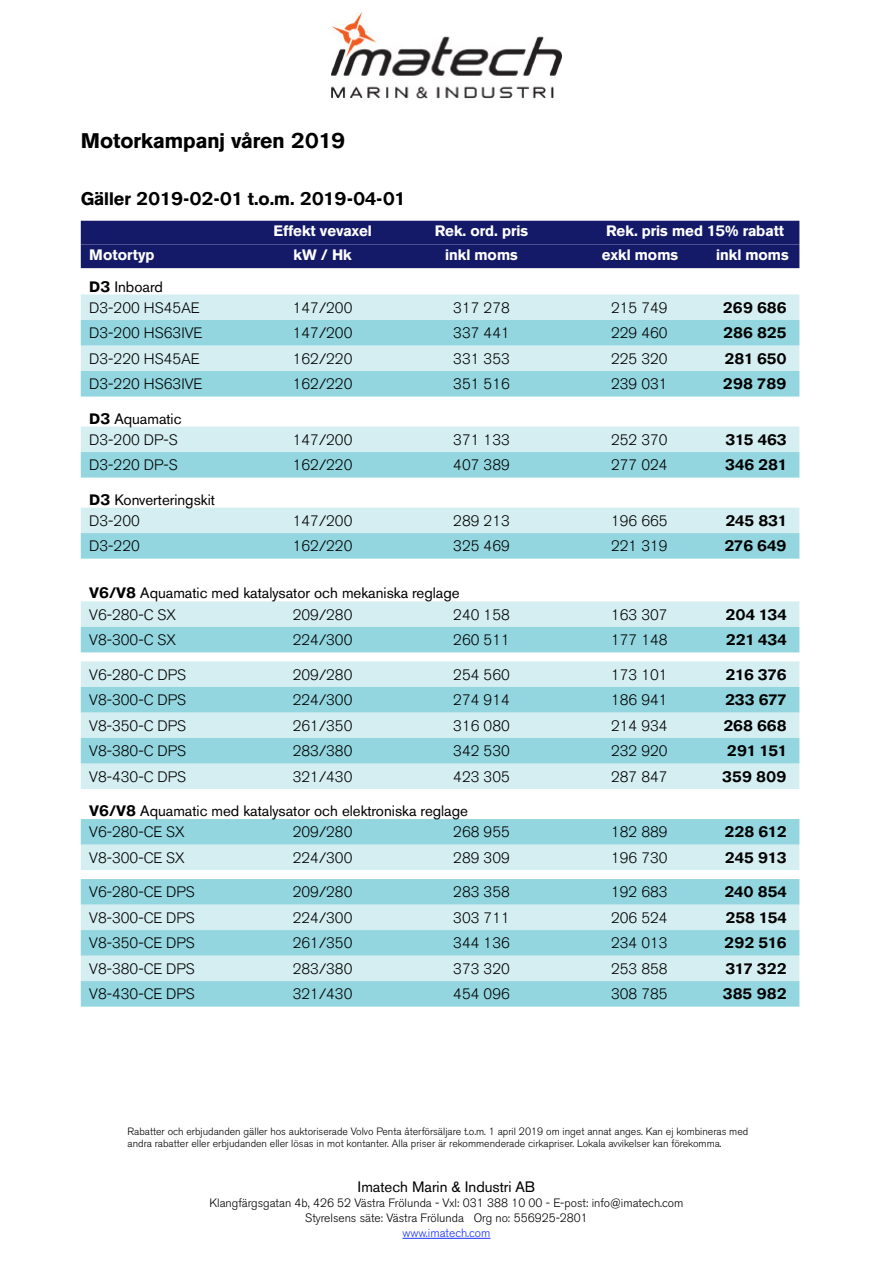
<style>
.page{position:relative;width:893px;height:1263px;background:#fff}
.page>*{position:absolute;margin:0;border:0;box-sizing:border-box;transform-origin:0 0}
.t1{font:700 21px "Volvo Sans Pro";color:#000}
.t2{font:700 18px "Volvo Sans Pro";color:#000}
.t3{font:300 15px/21.1px "Volvo Sans Pro";color:#000}
.t4{font:15px/21.1px "Volvo Sans Pro";color:#000}
.t5{font:700 15px "Volvo Sans Pro";color:#000}
.t6{font:700 15px "Volvo Sans Pro";color:#fff}
.t7{font:300 12px/15px "Volvo Sans Pro";color:#000;text-align:center}
.t8{font:300 12px "Volvo Sans Pro";color:#162dff}
.t9{font:300 10.5px/12.6px "Volvo Sans Pro";color:#000}
.s1{font-weight:700}
.s2{font-weight:400}
.s3{font-weight:300}
</style>
<div class="page">
<div style="left:81px;top:221px;width:718px;height:47px;background:#141a68"></div>
<div style="left:81px;top:294px;width:718px;height:26px;background:#d5eef1"></div>
<svg style="left:81px;top:320px;width:718px;height:687px"></svg>
<img style="left:332px;top:13px;width:229px;height:86px">
<hr style="left:402px;top:1238px;width:88px;height:1px;background:#162dff">
<h1 class="t1" style="left:81px;top:128px;width:266px">Motorkampanj våren 2019</h1>
<p class="t2" style="left:81px;top:188px;width:326px">Gäller 2019-02-01 t.o.m. 2019-04-01</p>
<p class="t6" style="left:273px;top:222px;width:100px">Effekt vevaxel</p>
<p class="t6" style="left:435px;top:222px;width:95px">Rek. ord. pris</p>
<p class="t6" style="left:606px;top:222px;width:179px">Rek. pris med 15% rabatt</p>
<p class="t6" style="left:89px;top:245px;width:67px">Motortyp</p>
<p class="t6" style="left:293px;top:245px;width:60px">kW / Hk</p>
<p class="t6" style="left:445px;top:245px;width:74px">inkl moms</p>
<p class="t6" style="left:602px;top:245px;width:78px">exkl moms</p>
<p class="t6" style="left:716px;top:245px;width:74px">inkl moms</p>
<p class="t3" style="left:89px;top:276px;width:112px"><span class="s1">D3</span> <span class="s2">Inboard<br></span>D3-200 HS45AE</p>
<p class="t3" style="left:293px;top:297px;width:61px">147/200</p>
<p class="t3" style="left:453px;top:297px;width:58px">317 278</p>
<p class="t3" style="left:611px;top:297px;width:58px">215 749</p>
<p class="t5" style="left:723px;top:299px;width:65px">269 686</p>
<p class="t3" style="left:89px;top:323px;width:114px">D3-200 HS63IVE</p>
<p class="t3" style="left:293px;top:323px;width:61px">147/200</p>
<p class="t3" style="left:453px;top:323px;width:58px">337 441</p>
<p class="t3" style="left:611px;top:323px;width:58px">229 460</p>
<p class="t5" style="left:723px;top:324px;width:65px">286 825</p>
<p class="t3" style="left:89px;top:348px;width:112px">D3-220 HS45AE</p>
<p class="t3" style="left:293px;top:348px;width:61px">162/220</p>
<p class="t3" style="left:453px;top:348px;width:58px">331 353</p>
<p class="t3" style="left:611px;top:348px;width:58px">225 320</p>
<p class="t5" style="left:724px;top:350px;width:64px">281 650</p>
<p class="t3" style="left:89px;top:374px;width:114px">D3-220 HS63IVE</p>
<p class="t3" style="left:293px;top:374px;width:61px">162/220</p>
<p class="t3" style="left:453px;top:374px;width:58px">351 516</p>
<p class="t3" style="left:611px;top:374px;width:58px">239 031</p>
<p class="t5" style="left:723px;top:375px;width:65px">298 789</p>
<p class="t3" style="left:89px;top:408px;width:94px"><span class="s1">D3</span> <span class="s2">Aquamatic<br></span>D3-200 DP-S</p>
<p class="t3" style="left:293px;top:429px;width:61px">147/200</p>
<p class="t3" style="left:453px;top:429px;width:58px">371 133</p>
<p class="t3" style="left:611px;top:429px;width:58px">252 370</p>
<p class="t5" style="left:725px;top:431px;width:63px">315 463</p>
<p class="t3" style="left:89px;top:455px;width:90px">D3-220 DP-S</p>
<p class="t3" style="left:293px;top:455px;width:61px">162/220</p>
<p class="t3" style="left:453px;top:455px;width:58px">407 389</p>
<p class="t3" style="left:611px;top:455px;width:58px">277 024</p>
<p class="t5" style="left:725px;top:456px;width:63px">346 281</p>
<p class="t4" style="left:89px;top:489px;width:127px"><span class="s1">D3</span> Konverteringskit<br><span class="s3">D3-200</span></p>
<p class="t3" style="left:293px;top:510px;width:61px">147/200</p>
<p class="t3" style="left:453px;top:510px;width:58px">289 213</p>
<p class="t3" style="left:611px;top:510px;width:58px">196 665</p>
<p class="t5" style="left:725px;top:512px;width:63px">245 831</p>
<p class="t3" style="left:89px;top:536px;width:52px">D3-220</p>
<p class="t3" style="left:293px;top:536px;width:61px">162/220</p>
<p class="t3" style="left:453px;top:536px;width:58px">325 469</p>
<p class="t3" style="left:611px;top:536px;width:58px">221 319</p>
<p class="t5" style="left:724px;top:537px;width:64px">276 649</p>
<p class="t4" style="left:89px;top:583px;width:372px"><span class="s1">V6/V8</span> Aquamatic med katalysator och mekaniska reglage<br><span class="s3">V6-280-C SX</span></p>
<p class="t3" style="left:293px;top:604px;width:61px">209/280</p>
<p class="t3" style="left:453px;top:604px;width:58px">240 158</p>
<p class="t3" style="left:611px;top:604px;width:58px">163 307</p>
<p class="t5" style="left:726px;top:605px;width:63px">204 134</p>
<p class="t3" style="left:89px;top:630px;width:88px">V8-300-C SX</p>
<p class="t3" style="left:293px;top:630px;width:61px">224/300</p>
<p class="t3" style="left:453px;top:630px;width:58px">260 511</p>
<p class="t3" style="left:611px;top:630px;width:58px">177 148</p>
<p class="t5" style="left:726px;top:631px;width:62px">221 434</p>
<p class="t3" style="left:89px;top:664px;width:98px">V6-280-C DPS</p>
<p class="t3" style="left:293px;top:664px;width:61px">209/280</p>
<p class="t3" style="left:453px;top:664px;width:58px">254 560</p>
<p class="t3" style="left:611px;top:664px;width:58px">173 101</p>
<p class="t5" style="left:726px;top:665px;width:63px">216 376</p>
<p class="t3" style="left:89px;top:690px;width:98px">V8-300-C DPS</p>
<p class="t3" style="left:293px;top:690px;width:61px">224/300</p>
<p class="t3" style="left:453px;top:690px;width:58px">274 914</p>
<p class="t3" style="left:611px;top:690px;width:58px">186 941</p>
<p class="t5" style="left:725px;top:691px;width:63px">233 677</p>
<p class="t3" style="left:89px;top:715px;width:98px">V8-350-C DPS</p>
<p class="t3" style="left:293px;top:715px;width:61px">261/350</p>
<p class="t3" style="left:453px;top:715px;width:58px">316 080</p>
<p class="t3" style="left:611px;top:715px;width:58px">214 934</p>
<p class="t5" style="left:723px;top:716px;width:65px">268 668</p>
<p class="t3" style="left:89px;top:741px;width:98px">V8-380-C DPS</p>
<p class="t3" style="left:293px;top:741px;width:61px">283/380</p>
<p class="t3" style="left:453px;top:741px;width:58px">342 530</p>
<p class="t3" style="left:611px;top:741px;width:58px">232 920</p>
<p class="t5" style="left:727px;top:742px;width:61px">291 151</p>
<p class="t3" style="left:89px;top:766px;width:98px">V8-430-C DPS</p>
<p class="t3" style="left:293px;top:766px;width:61px">321/430</p>
<p class="t3" style="left:453px;top:766px;width:58px">423 305</p>
<p class="t3" style="left:611px;top:766px;width:58px">287 847</p>
<p class="t5" style="left:722px;top:768px;width:66px">359 809</p>
<p class="t4" style="left:89px;top:800px;width:380px"><span class="s1">V6/V8</span> Aquamatic med katalysator och elektroniska reglage<br><span class="s3">V6-280-CE SX</span></p>
<p class="t3" style="left:293px;top:822px;width:61px">209/280</p>
<p class="t3" style="left:453px;top:822px;width:58px">268 955</p>
<p class="t3" style="left:611px;top:822px;width:58px">182 889</p>
<p class="t5" style="left:724px;top:823px;width:64px">228 612</p>
<p class="t3" style="left:89px;top:847px;width:97px">V8-300-CE SX</p>
<p class="t3" style="left:293px;top:847px;width:61px">224/300</p>
<p class="t3" style="left:453px;top:847px;width:58px">289 309</p>
<p class="t3" style="left:611px;top:847px;width:58px">196 730</p>
<p class="t5" style="left:725px;top:849px;width:63px">245 913</p>
<p class="t3" style="left:89px;top:882px;width:107px">V6-280-CE DPS</p>
<p class="t3" style="left:293px;top:882px;width:61px">209/280</p>
<p class="t3" style="left:453px;top:882px;width:58px">283 358</p>
<p class="t3" style="left:611px;top:882px;width:58px">192 683</p>
<p class="t5" style="left:724px;top:883px;width:64px">240 854</p>
<p class="t3" style="left:89px;top:907px;width:107px">V8-300-CE DPS</p>
<p class="t3" style="left:293px;top:907px;width:61px">224/300</p>
<p class="t3" style="left:453px;top:907px;width:58px">303 711</p>
<p class="t3" style="left:611px;top:907px;width:58px">206 524</p>
<p class="t5" style="left:725px;top:909px;width:63px">258 154</p>
<p class="t3" style="left:89px;top:933px;width:107px">V8-350-CE DPS</p>
<p class="t3" style="left:293px;top:933px;width:61px">261/350</p>
<p class="t3" style="left:453px;top:933px;width:58px">344 136</p>
<p class="t3" style="left:611px;top:933px;width:58px">234 013</p>
<p class="t5" style="left:724px;top:934px;width:64px">292 516</p>
<p class="t3" style="left:89px;top:958px;width:107px">V8-380-CE DPS</p>
<p class="t3" style="left:293px;top:958px;width:61px">283/380</p>
<p class="t3" style="left:453px;top:958px;width:58px">373 320</p>
<p class="t3" style="left:611px;top:958px;width:58px">253 858</p>
<p class="t5" style="left:725px;top:960px;width:63px">317 322</p>
<p class="t3" style="left:89px;top:984px;width:107px">V8-430-CE DPS</p>
<p class="t3" style="left:293px;top:984px;width:61px">321/430</p>
<p class="t3" style="left:453px;top:984px;width:58px">454 096</p>
<p class="t3" style="left:611px;top:984px;width:58px">308 785</p>
<p class="t5" style="left:723px;top:985px;width:65px">385 982</p>
<p class="t9" style="left:128px;top:1125px;width:622px">Rabatter och erbjudanden gäller hos auktoriserade Volvo Penta återförsäljare t.o.m. 1 april 2019 om inget annat anges. Kan ej kombineras med andra rabatter eller erbjudanden eller lösas in mot kontanter. Alla priser är rekommenderade cirkapriser. Lokala avvikelser kan förekomma.</p>
<p class="t4" style="left:358px;top:1176px;width:179px">Imatech Marin &amp; Industri AB</p>
<p class="t7" style="left:210px;top:1195px;width:475px">Klangfärgsgatan 4b, 426 52 Västra Frölunda - Vxl: 031 388 10 00 - E-post: info@imatech.com<br>Styrelsens säte: Västra Frölunda Org no: 556925-2801</p>
<p class="t8" style="left:402px;top:1226px;width:89px">www.imatech.com</p>
</div>
